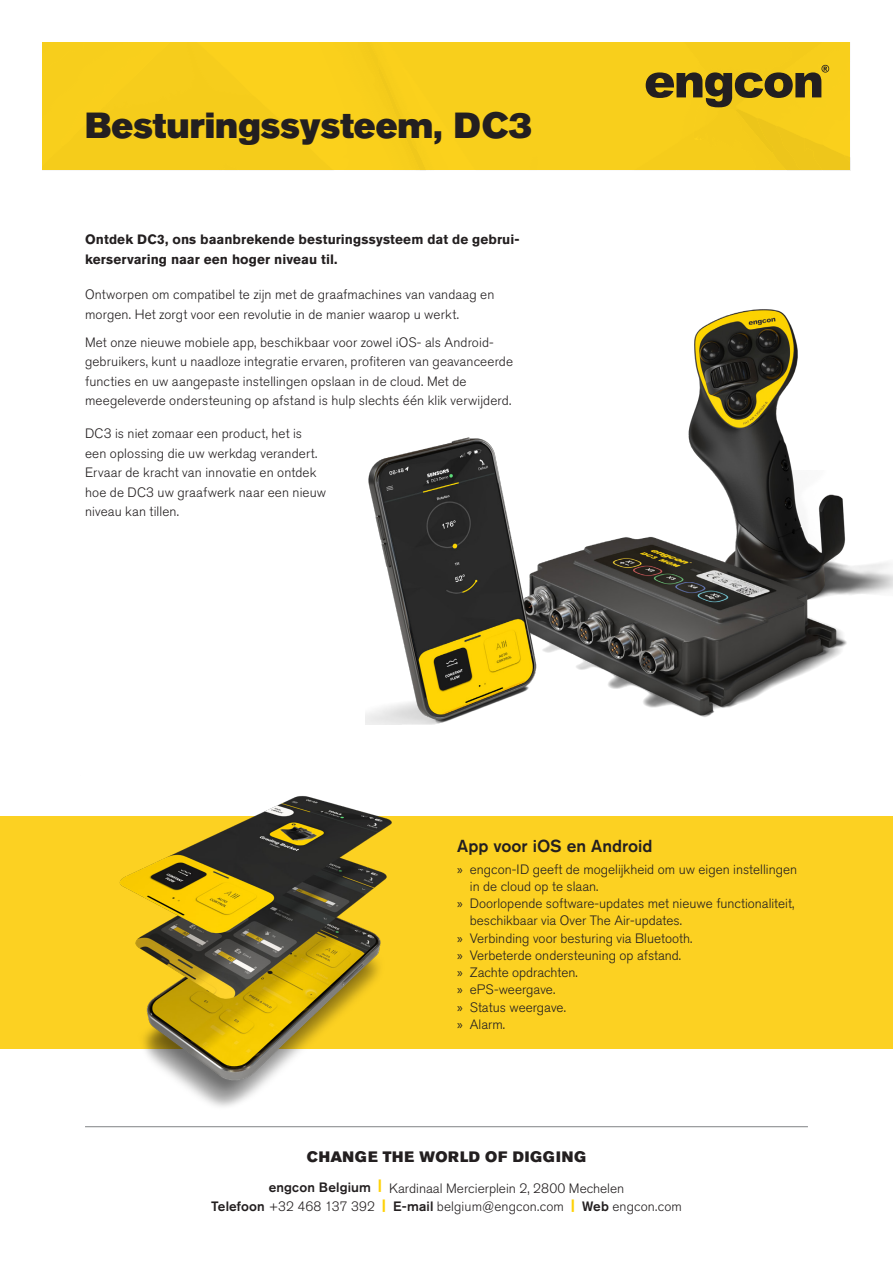
<style>
.page{position:relative;width:893px;height:1263px;background:#fff}
.page>*{position:absolute;margin:0;border:0;box-sizing:border-box;transform-origin:0 0}
.Product_heading{font:36px "Akzidenz Grotesk Pro Super";color:#231f20}
.t1{font:500 17.25px "Akzidenz Grotesk Pro";color:#231f20}
.t2{font:15px "Akzidenz Grotesk Pro Super";letter-spacing:.05em;color:#231f20}
.Brödtext1{font:300 13.5px/19.5px "Akzidenz Grotesk Pro";letter-spacing:.005em;color:#231f20}
.Brödtext1-2{font:700 13.5px/19.5px "Akzidenz Grotesk Pro";letter-spacing:.01em;color:#231f20}
.s1{font-family:"Myriad Pro";font-weight:400}
.s2{font-weight:500}
.s3{font-family:"Akzidenz Grotesk Pro Super";font-weight:400;color:#fed105}
</style>
<div class="page">
<div style="left:43px;top:43px;width:807px;height:128px;background:#f8cf1c"></div>
<hr style="left:85px;top:1126px;width:723px;height:1px;background:#808285">
<div style="left:0;top:816px;width:893px;height:233px;background:#fcd122"></div>
<img style="left:119px;top:796px;width:273px;height:311px">
<img style="left:366px;top:309px;width:527px;height:416px">
<p class="Product_heading" style="left:85px;top:102px;width:449px">Besturingssysteem, DC3</p>
<p class="Brödtext1-2" style="left:85px;top:229px;width:436px">Ontdek DC3, ons baanbrekende besturingssysteem dat de gebrui&shy;kerservaring naar een hoger niveau til.</p>
<p class="Brödtext1" style="left:85px;top:285px;width:411px">Ontworpen om compatibel te zijn met de graafmachines van vandaag en morgen. Het zorgt voor een revolutie in de manier waarop u werkt.</p>
<p class="Brödtext1" style="left:85px;top:332px;width:430px">Met onze nieuwe mobiele app, beschikbaar voor zowel iOS- als Android&shy;gebruikers, kunt u naadloze integratie ervaren, profiteren van geavanceerde functies en uw aangepaste instellingen opslaan in de cloud. Met de meegeleverde ondersteuning op afstand is hulp slechts één klik verwijderd.</p>
<p class="Brödtext1" style="left:85px;top:424px;width:243px">DC3 is niet zomaar een product, het is een oplossing die uw werkdag verandert.<br>Ervaar de kracht van innovatie en ontdek hoe de DC3 uw graafwerk naar een nieuw niveau kan tillen.</p>
<h2 class="t1" style="left:457px;top:835px;width:197px">App voor iOS en Android</h2>
<p class="Brödtext1" style="left:470px;top:860px;width:329px;line-height:17.2px;text-indent:-13px"><span class="s1">»</span> engcon-ID geeft de mogelijkheid om uw eigen instellingen in de cloud op te slaan.</p>
<p class="Brödtext1" style="left:470px;top:895px;width:326px;line-height:17.2px;text-indent:-13px"><span class="s1">»</span> Doorlopende software-updates met nieuwe functionaliteit, beschikbaar via Over The Air-updates.</p>
<p class="Brödtext1" style="left:457px;top:928px;width:237px"><span class="s1">»</span> Verbinding voor besturing via Bluetooth.</p>
<p class="Brödtext1" style="left:457px;top:945px;width:226px"><span class="s1">»</span> Verbeterde ondersteuning op afstand.</p>
<p class="Brödtext1" style="left:457px;top:962px;width:122px"><span class="s1">»</span> Zachte opdrachten.</p>
<p class="Brödtext1" style="left:457px;top:980px;width:100px"><span class="s1">»</span> ePS-weergave.</p>
<p class="Brödtext1" style="left:457px;top:997px;width:110px"><span class="s1">»</span> Status weergave.</p>
<p class="Brödtext1" style="left:457px;top:1014px;width:49px"><span class="s1">»</span> Alarm.</p>
<p class="t2" style="left:307px;top:1146px;width:281px">CHANGE THE WORLD OF DIGGING</p>
<p class="Brödtext1" style="left:211px;top:1178px;width:472px;line-height:18.8px;text-align:center"><span class="s2">engcon Belgium</span> <sup>|</sup> Kardinaal Mercierplein 2, 2800 Mechelen<br><span class="s2">Telefoon</span> +32 468 137 392 <span class="s3">|</span> <span class="s2">E-mail</span> belgium@engcon.com <span class="s3">|</span> <span class="s2">Web</span> engcon.com</p>
</div>
